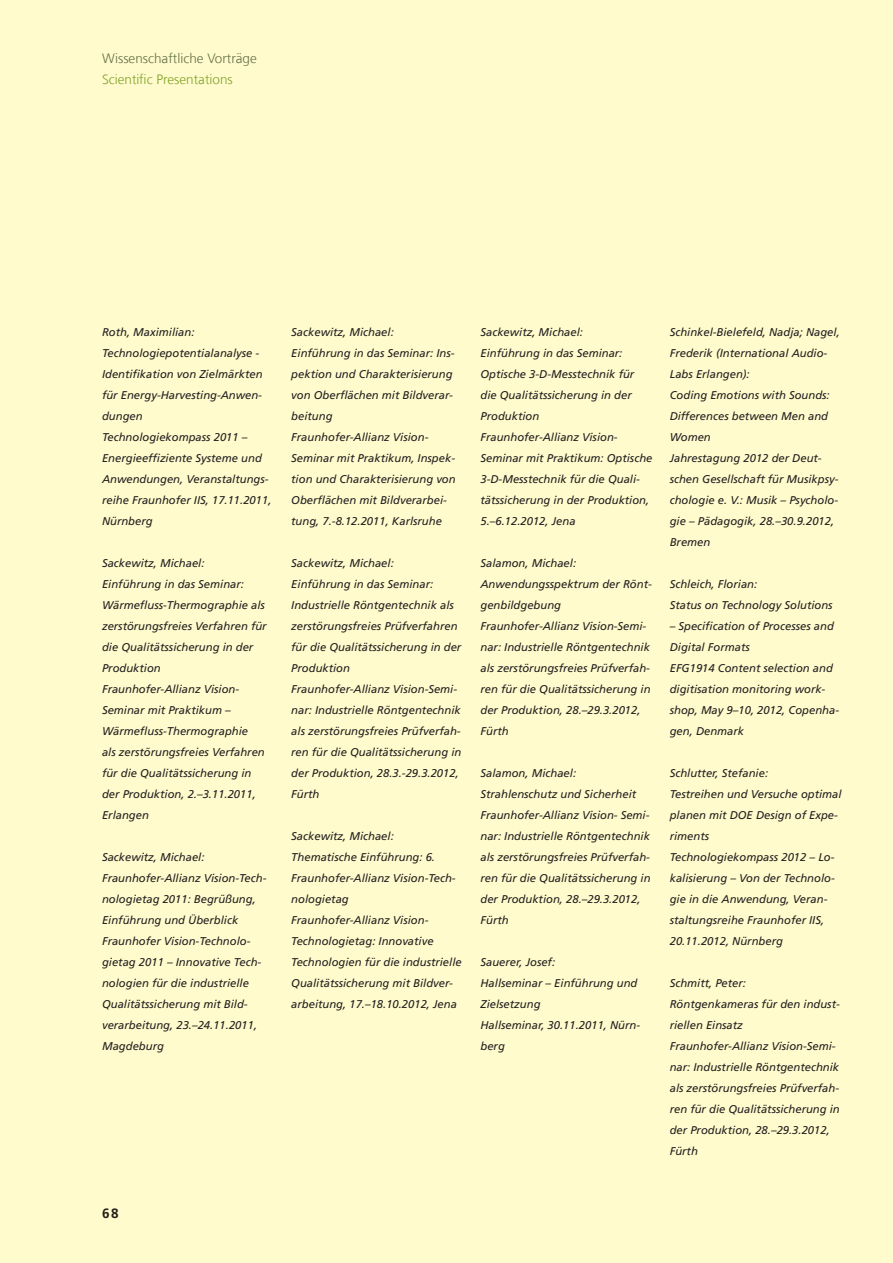
<style>
.page{position:relative;width:893px;height:1263px;background:#fffbcc}
.page>*{position:absolute;margin:0;border:0;box-sizing:border-box;transform-origin:0 0}
._06_Fließtext{font:300 13.5px "Frutiger LT Com";color:#657249}
._06_Fließtext-2{font:300 13.5px "Frutiger LT Com";color:#81a32a}
.t1{font:700 13.5px "Frutiger LT Com";color:#231f20}
._05_Marginalie_Bildu{font:italic 11.25px/21px "Frutiger LT Com";color:#231f20}
</style>
<div class="page">
<p class="_06_Fließtext" style="left:102px;top:50px;width:156px">Wissenschaftliche Vorträge</p>
<p class="_06_Fließtext-2" style="left:102px;top:71px;width:132px">Scientific Presentations</p>
<p class="_05_Marginalie_Bildu" style="left:102px;top:322px;width:94px">Roth, Maximilian:</p>
<p class="_05_Marginalie_Bildu" style="left:102px;top:343px;width:162px">Technologiepotentialanalyse -<br>Identifikation von Zielmärkten für Energy-Harvesting-Anwen&shy;dungen</p>
<p class="_05_Marginalie_Bildu" style="left:102px;top:427px;width:171px">Technologiekompass 2011 –<br>Energieeffiziente Systeme und<br>Anwendungen, Veranstaltungs&shy;reihe Fraunhofer IIS, 17.11.2011,<br>Nürnberg</p>
<p class="_05_Marginalie_Bildu" style="left:102px;top:553px;width:104px">Sackewitz, Michael:</p>
<p class="_05_Marginalie_Bildu" style="left:102px;top:574px;width:166px">Einführung in das Seminar:<br>Wärmefluss-Thermographie als zerstörungsfreies Verfahren für die Qualitätssicherung in der<br>Produktion</p>
<p class="_05_Marginalie_Bildu" style="left:102px;top:679px;width:164px">Fraunhofer-Allianz Vision-<br>Seminar mit Praktikum –<br>Wärmefluss-Thermographie<br>als zerstörungsfreies Verfahren für die Qualitätssicherung in der Produktion, 2.–3.11.2011,<br>Erlangen</p>
<p class="_05_Marginalie_Bildu" style="left:102px;top:847px;width:104px">Sackewitz, Michael:</p>
<p class="_05_Marginalie_Bildu" style="left:102px;top:868px;width:166px">Fraunhofer-Allianz Vision-Tech&shy;nologietag 2011: Begrüßung,<br>Einführung und Überblick</p>
<p class="_05_Marginalie_Bildu" style="left:102px;top:931px;width:161px">Fraunhofer Vision-Technolo&shy;gietag 2011 – Innovative Tech&shy;nologien für die industrielle<br>Qualitätssicherung mit Bild&shy;verarbeitung, 23.–24.11.2011,<br>Magdeburg</p>
<p class="_05_Marginalie_Bildu" style="left:291px;top:322px;width:104px">Sackewitz, Michael:</p>
<p class="_05_Marginalie_Bildu" style="left:291px;top:343px;width:165px">Einführung in das Seminar: Ins&shy;pektion und Charakterisierung von Oberflächen mit Bildverar&shy;beitung</p>
<p class="_05_Marginalie_Bildu" style="left:291px;top:427px;width:166px">Fraunhofer-Allianz Vision-<br>Seminar mit Praktikum, Inspek&shy;tion und Charakterisierung von<br>Oberflächen mit Bildverarbei&shy;tung, 7.-8.12.2011, Karlsruhe</p>
<p class="_05_Marginalie_Bildu" style="left:291px;top:553px;width:104px">Sackewitz, Michael:</p>
<p class="_05_Marginalie_Bildu" style="left:291px;top:574px;width:172px">Einführung in das Seminar:<br>Industrielle Röntgentechnik als zerstörungsfreies Prüfverfahren für die Qualitätssicherung in der<br>Produktion</p>
<p class="_05_Marginalie_Bildu" style="left:291px;top:679px;width:172px">Fraunhofer-Allianz Vision-Semi&shy;nar: Industrielle Röntgentechnik als zerstörungsfreies Prüfverfah&shy;ren für die Qualitätssicherung in der Produktion, 28.3.-29.3.2012,<br>Fürth</p>
<p class="_05_Marginalie_Bildu" style="left:291px;top:826px;width:104px">Sackewitz, Michael:</p>
<p class="_05_Marginalie_Bildu" style="left:291px;top:847px;width:166px">Thematische Einführung: 6.<br>Fraunhofer-Allianz Vision-Tech&shy;nologietag</p>
<p class="_05_Marginalie_Bildu" style="left:291px;top:910px;width:172px">Fraunhofer-Allianz Vision-<br>Technologietag: Innovative<br>Technologien für die industrielle<br>Qualitätssicherung mit Bildver&shy;arbeitung, 17.–18.10.2012, Jena</p>
<p class="_05_Marginalie_Bildu" style="left:480px;top:322px;width:104px">Sackewitz, Michael:</p>
<p class="_05_Marginalie_Bildu" style="left:480px;top:343px;width:155px">Einführung in das Seminar:<br>Optische 3-D-Messtechnik für die Qualitätssicherung in der<br>Produktion</p>
<p class="_05_Marginalie_Bildu" style="left:480px;top:427px;width:173px">Fraunhofer-Allianz Vision-<br>Seminar mit Praktikum: Optische<br>3-D-Messtechnik für die Quali&shy;tätssicherung in der Produktion,<br>5.–6.12.2012, Jena</p>
<p class="_05_Marginalie_Bildu" style="left:480px;top:553px;width:97px">Salamon, Michael:</p>
<p class="_05_Marginalie_Bildu" style="left:480px;top:574px;width:173px">Anwendungsspektrum der Rönt&shy;genbildgebung</p>
<p class="_05_Marginalie_Bildu" style="left:480px;top:616px;width:172px">Fraunhofer-Allianz Vision-Semi&shy;nar: Industrielle Röntgentechnik als zerstörungsfreies Prüfverfah&shy;ren für die Qualitätssicherung in der Produktion, 28.–29.3.2012,<br>Fürth</p>
<p class="_05_Marginalie_Bildu" style="left:480px;top:763px;width:97px">Salamon, Michael:</p>
<p class="_05_Marginalie_Bildu" style="left:480px;top:784px;width:157px">Strahlenschutz und Sicherheit</p>
<p class="_05_Marginalie_Bildu" style="left:480px;top:805px;width:172px">Fraunhofer-Allianz Vision- Semi&shy;nar: Industrielle Röntgentechnik als zerstörungsfreies Prüfverfah&shy;ren für die Qualitätssicherung in der Produktion, 28.–29.3.2012,<br>Fürth</p>
<p class="_05_Marginalie_Bildu" style="left:480px;top:952px;width:76px">Sauerer, Josef:</p>
<p class="_05_Marginalie_Bildu" style="left:480px;top:973px;width:158px">Hallseminar – Einführung und<br>Zielsetzung</p>
<p class="_05_Marginalie_Bildu" style="left:480px;top:1015px;width:161px">Hallseminar, 30.11.2011, Nürn&shy;berg</p>
<p class="_05_Marginalie_Bildu" style="left:670px;top:322px;width:172px">Schinkel-Bielefeld, Nadja; Nagel,<br>Frederik (International Audio-<br>Labs Erlangen):</p>
<p class="_05_Marginalie_Bildu" style="left:670px;top:385px;width:162px">Coding Emotions with Sounds:<br>Differences between Men and<br>Women</p>
<p class="_05_Marginalie_Bildu" style="left:670px;top:448px;width:170px">Jahrestagung 2012 der Deut&shy;schen Gesellschaft für Musikpsy&shy;chologie e. V.: Musik – Psycholo&shy;gie – Pädagogik, 28.–30.9.2012,<br>Bremen</p>
<p class="_05_Marginalie_Bildu" style="left:670px;top:574px;width:89px">Schleich, Florian:</p>
<p class="_05_Marginalie_Bildu" style="left:670px;top:595px;width:164px">Status on Technology Solutions</p>
<p class="_05_Marginalie_Bildu" style="left:670px;top:616px;width:166px">– Specification of Processes and<br>Digital Formats</p>
<p class="_05_Marginalie_Bildu" style="left:670px;top:658px;width:171px">EFG1914 Content selection and digitisation monitoring work&shy;shop, May 9–10, 2012, Copenha&shy;gen, Denmark</p>
<p class="_05_Marginalie_Bildu" style="left:670px;top:763px;width:100px">Schlutter, Stefanie:</p>
<p class="_05_Marginalie_Bildu" style="left:670px;top:784px;width:173px">Testreihen und Versuche optimal planen mit DOE Design of Expe&shy;riments</p>
<p class="_05_Marginalie_Bildu" style="left:670px;top:847px;width:167px">Technologiekompass 2012 – Lo&shy;kalisierung – Von der Technolo&shy;gie in die Anwendung, Veran&shy;staltungsreihe Fraunhofer IIS,<br>20.11.2012, Nürnberg</p>
<p class="_05_Marginalie_Bildu" style="left:670px;top:973px;width:78px">Schmitt, Peter:</p>
<p class="_05_Marginalie_Bildu" style="left:670px;top:994px;width:172px">Röntgenkameras für den indust&shy;riellen Einsatz</p>
<p class="_05_Marginalie_Bildu" style="left:670px;top:1036px;width:172px">Fraunhofer-Allianz Vision-Semi&shy;nar: Industrielle Röntgentechnik als zerstörungsfreies Prüfverfah&shy;ren für die Qualitätssicherung in der Produktion, 28.–29.3.2012,<br>Fürth</p>
<p class="t1" style="left:102px;top:1205px;width:18px">68</p>
</div>
